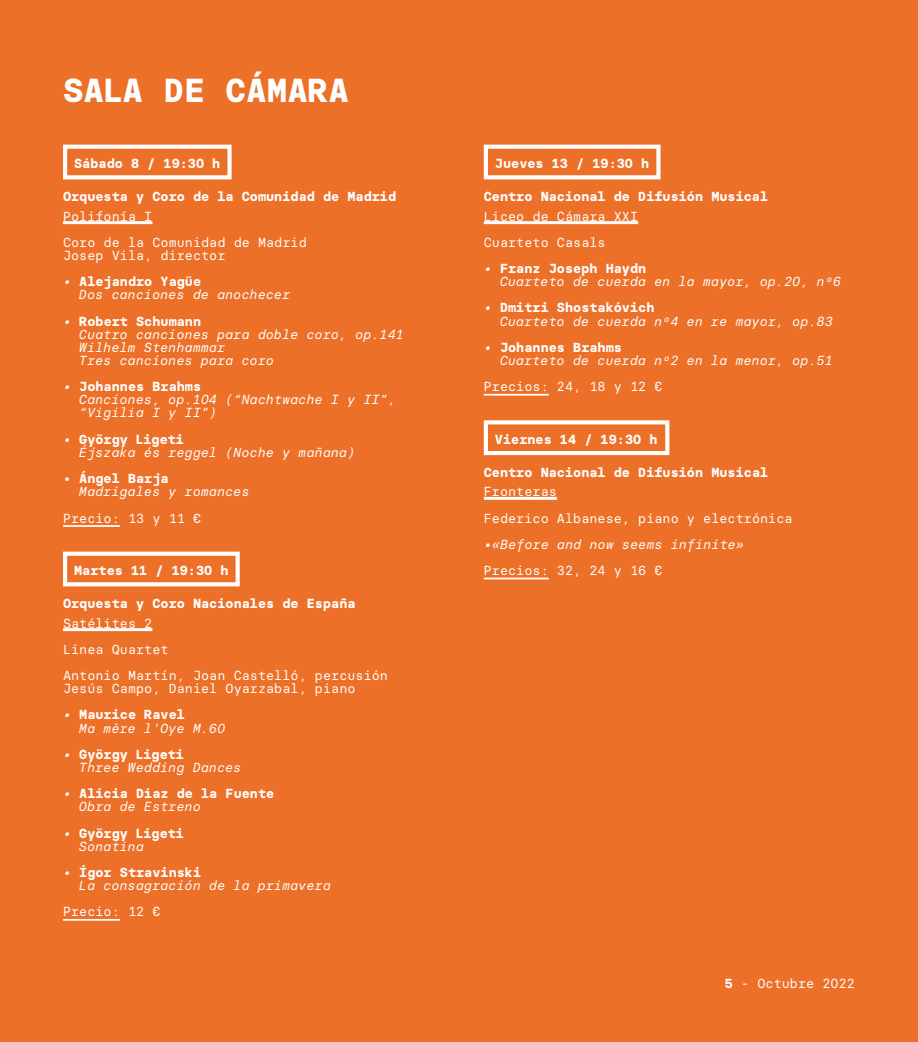
<style>
.page{position:relative;width:918px;height:1042px;background:#ed7029}
.page>*{position:absolute;margin:0;border:0;box-sizing:border-box;transform-origin:0 0}
.t1{font:700 33.25px "Basier Circle Mono";color:#fff}
.t2{font:italic 13.12px/13.1px "Basier Circle Mono";color:#fff}
.t3{font:13.12px/26.2px "Basier Circle Mono";color:#fff}
.t4{font:700 13.12px/13.1px "Basier Circle Mono";color:#fff}
.s1{font-weight:700;font-style:normal}
.s2{font-weight:400;font-style:italic}
.s3{font-weight:700}
</style>
<div class="page">
<hr style="left:63px;top:221px;width:89px;height:3px;background:#fff">
<hr style="left:63px;top:525px;width:57px;height:2px;background:#fff">
<hr style="left:63px;top:628px;width:89px;height:3px;background:#fff">
<hr style="left:63px;top:919px;width:57px;height:2px;background:#fff">
<div style="left:63px;top:145px;width:169px;height:34px;border:4px solid #fff"></div>
<div style="left:63px;top:551px;width:177px;height:35px;border:4px solid #fff"></div>
<hr style="left:484px;top:221px;width:154px;height:3px;background:#fff">
<hr style="left:484px;top:394px;width:65px;height:2px;background:#fff">
<hr style="left:484px;top:497px;width:73px;height:3px;background:#fff">
<hr style="left:484px;top:578px;width:65px;height:1px;background:#fff">
<div style="left:484px;top:145px;width:176px;height:34px;border:4px solid #fff"></div>
<div style="left:484px;top:420px;width:185px;height:35px;border:4px solid #fff"></div>
<h1 class="t1" style="left:63px;top:70px;width:288px">SALA DE CÁMARA</h1>
<p class="t4" style="left:74px;top:157px;width:148px">Sábado 8 / 19:30 h</p>
<p class="t4" style="left:63px;top:190px;width:335px">Orquesta y Coro de la Comunidad de Madrid</p>
<p class="t3" style="left:63px;top:203px;width:245px">Polifonía I<br>Coro de la Comunidad de Madrid</p>
<p class="t3" style="left:63px;top:242px;width:164px">Josep Vila, director</p>
<p class="t2" style="left:79px;top:275px;width:213px;text-indent:-16px">• <span class="s1">Alejandro Yagüe<br></span>Dos canciones de anochecer</p>
<p class="t2" style="left:79px;top:314px;width:326px;text-indent:-16px">• <span class="s1">Robert Schumann<br></span>Cuatro canciones para doble coro, op.141<br>Wilhelm Stenhammar<br>Tres canciones para coro</p>
<p class="t2" style="left:79px;top:380px;width:318px;text-indent:-16px">• <span class="s1">Johannes Brahms<br></span>Canciones, op.104 (“Nachtwache I y II”, “Vigilia I y II”)</p>
<p class="t2" style="left:79px;top:432px;width:278px;text-indent:-16px">• <span class="s1">György Ligeti<br></span>Éjszaka és reggel (Noche y mañana)</p>
<p class="t4" style="left:63px;top:472px;width:107px">• Ángel Barja</p>
<p class="t2" style="left:79px;top:485px;width:172px">Madrigales y romances</p>
<p class="t3" style="left:63px;top:504px;width:140px">Precio: 13 y 11 €</p>
<p class="t4" style="left:74px;top:564px;width:156px">Martes 11 / 19:30 h</p>
<p class="t4" style="left:63px;top:597px;width:294px">Orquesta y Coro Nacionales de España</p>
<p class="t3" style="left:63px;top:609px;width:326px">Satélites 2<br>Linea Quartet<br>Antonio Martín, Joan Castelló, percusión</p>
<p class="t3" style="left:63px;top:675px;width:294px">Jesús Campo, Daniel Oyarzabal, piano</p>
<p class="t2" style="left:79px;top:708px;width:148px;text-indent:-16px">• <span class="s1">Maurice Ravel<br></span>Ma mère l’Oye M.60</p>
<p class="t2" style="left:79px;top:747px;width:164px;text-indent:-16px">• <span class="s1">György Ligeti<br></span>Three Wedding Dances</p>
<p class="t4" style="left:79px;top:787px;width:197px;text-indent:-16px"><span class="s2">•</span> Alicia Díaz de la Fuente<br><span class="s2">Obra de Estreno</span></p>
<p class="t4" style="left:79px;top:826px;width:107px;text-indent:-16px"><span class="s2">•</span> György Ligeti<br><span class="s2">Sonatina</span></p>
<p class="t2" style="left:79px;top:865px;width:253px;text-indent:-16px">• <span class="s1">Ígor Stravinski<br></span>La consagración de la primavera</p>
<p class="t3" style="left:63px;top:898px;width:99px">Precio: 12 €</p>
<p class="t4" style="left:495px;top:157px;width:156px">Jueves 13 / 19:30 h</p>
<p class="t4" style="left:484px;top:190px;width:286px">Centro Nacional de Difusión Musical</p>
<p class="t3" style="left:484px;top:203px;width:156px">Liceo de Cámara XXI<br>Cuarteto Casals</p>
<p class="t2" style="left:500px;top:262px;width:343px;text-indent:-16px">• <span class="s1">Franz Joseph Haydn<br></span>Cuarteto de cuerda en la mayor, op.20, nº6</p>
<p class="t2" style="left:500px;top:301px;width:335px;text-indent:-16px">• <span class="s1">Dmitri Shostakóvich<br></span>Cuarteto de cuerda nº4 en re mayor, op.83</p>
<p class="t2" style="left:500px;top:340px;width:335px;text-indent:-16px">• <span class="s1">Johannes Brahms<br></span>Cuarteto de cuerda nº2 en la menor, op.51</p>
<p class="t3" style="left:484px;top:373px;width:180px">Precios: 24, 18 y 12 €</p>
<p class="t4" style="left:495px;top:433px;width:164px">Viernes 14 / 19:30 h</p>
<p class="t4" style="left:484px;top:465px;width:286px">Centro Nacional de Difusión Musical</p>
<p class="t3" style="left:484px;top:478px;width:310px">Fronteras<br>Federico Albanese, piano y electrónica</p>
<p class="t2" style="left:484px;top:537px;width:261px">•«Before and now seems infinite»</p>
<p class="t3" style="left:484px;top:557px;width:180px">Precios: 32, 24 y 16 €</p>
<p class="t3" style="left:725px;top:970px;width:131px"><span class="s3">5</span> - Octubre 2022</p>
</div>
